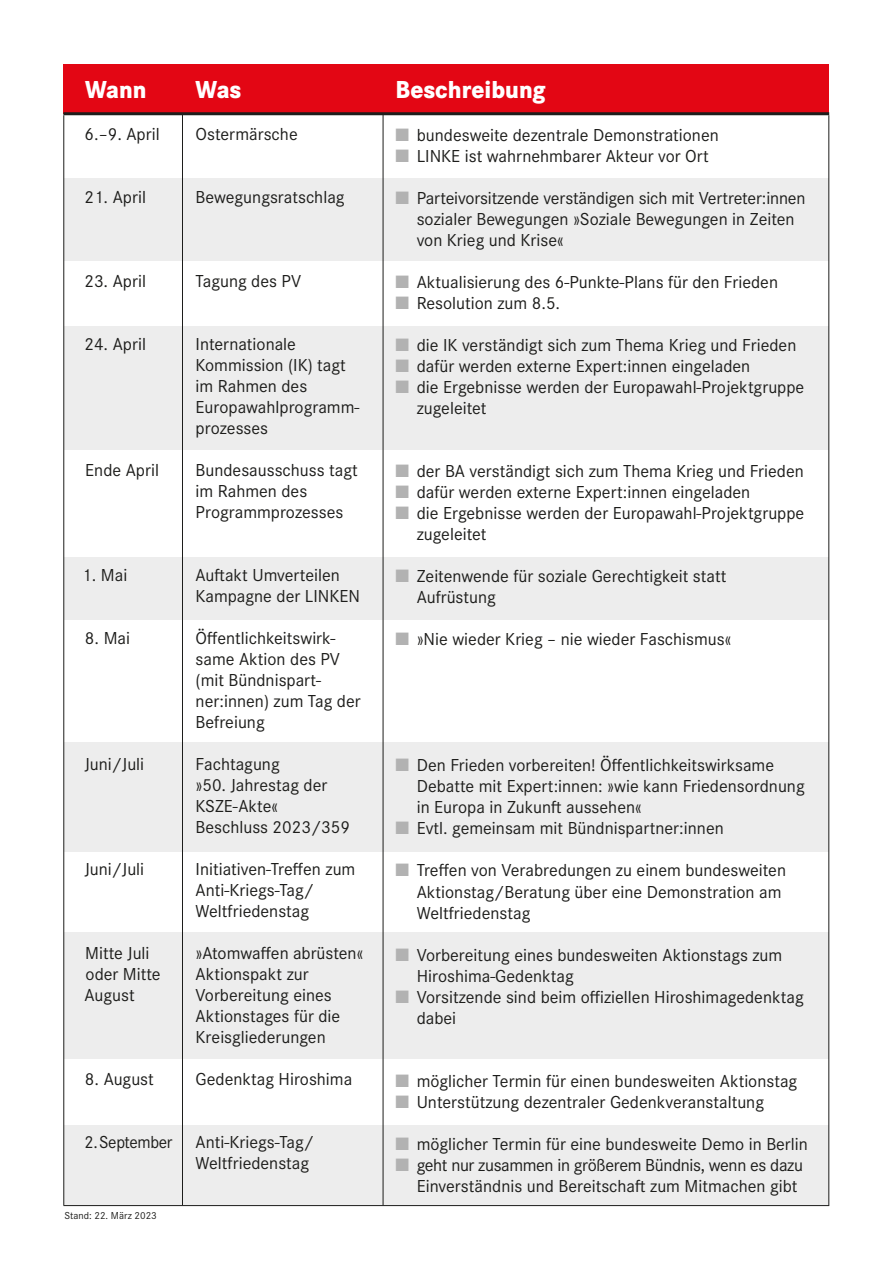
<style>
.page{position:relative;width:893px;height:1263px;background:#fff}
.page>*{position:absolute;margin:0;border:0;box-sizing:border-box;transform-origin:0 0}
.t1{font:800 25.5px "Corporate S Pro";color:#fff;scale:.9 1}
.t2{font:18px/21px "Corporate S Pro";color:#1d1d1b}
.t3{font:18px "Corporate S Pro";letter-spacing:-.02em;color:#1d1d1b;scale:.96 1}
.t4{font:10.5px "Corporate S Pro";color:#1d1d1b}
.s1{color:#b2b2b2}
</style>
<div class="page">
<div style="left:63px;top:64px;width:766px;height:50px;background:#e30614"></div>
<div style="left:65px;top:179px;width:764px;height:82px;background:#ededed"></div>
<div style="left:65px;top:326px;width:764px;height:123px;background:#ededed"></div>
<div style="left:65px;top:557px;width:764px;height:62px;background:#ededed"></div>
<div style="left:65px;top:742px;width:764px;height:109px;background:#ededed"></div>
<div style="left:65px;top:933px;width:764px;height:126px;background:#ededed"></div>
<div style="left:65px;top:1125px;width:764px;height:81px;background:#ededed"></div>
<hr style="left:63px;top:112px;width:766px;height:3px;background:#1d1d1b">
<hr style="left:63px;top:115px;width:1px;height:1090px;background:#1d1d1b">
<hr style="left:828px;top:115px;width:1px;height:1090px;background:#1d1d1b">
<hr style="left:383px;top:114px;width:1px;height:1091px;background:#1d1d1b">
<hr style="left:182px;top:114px;width:1px;height:1091px;background:#1d1d1b">
<hr style="left:63px;top:1205px;width:766px;height:1px;background:#1d1d1b">
<h1 class="t1" style="left:85px;top:69px;width:70px">Wann</h1>
<h1 class="t1" style="left:196px;top:69px;width:52px">Was</h1>
<p class="t2" style="left:85px;top:122px;width:77px">6.–9. April</p>
<p class="t2" style="left:84px;top:185px;width:63px">21. April</p>
<p class="t2" style="left:196px;top:122px;width:104px">Ostermärsche</p>
<p class="t2" style="left:196px;top:185px;width:150px">Bewegungsratschlag</p>
<p class="t2" style="left:84px;top:269px;width:63px">23. April</p>
<p class="t2" style="left:84px;top:332px;width:63px">24. April</p>
<p class="t2" style="left:85px;top:458px;width:75px">Ende April</p>
<p class="t2" style="left:82px;top:563px;width:47px">1. Mai</p>
<p class="t2" style="left:85px;top:626px;width:47px">8. Mai</p>
<p class="t2" style="left:85px;top:752px;width:61px">Juni/Juli</p>
<p class="t2" style="left:85px;top:857px;width:61px">Juni/Juli</p>
<p class="t2" style="left:85px;top:941px;width:78px">Mitte Juli oder Mitte<br>August</p>
<p class="t2" style="left:85px;top:1067px;width:70px">8. August</p>
<p class="t3" style="left:84px;top:1129px;width:93px">2. September</p>
<p class="t4" style="left:65px;top:1208px;width:94px">Stand: 22. März 2023</p>
<p class="t2" style="left:196px;top:269px;width:107px">Tagung des PV</p>
<p class="t2" style="left:196px;top:332px;width:165px">Internationale<br>Kommission (IK) tagt im Rahmen des<br>Europawahlprogramm&shy;prozesses</p>
<p class="t2" style="left:196px;top:458px;width:164px">Bundesausschuss tagt im Rahmen des<br>Programmprozesses</p>
<p class="t2" style="left:196px;top:563px;width:166px">Auftakt Umverteilen<br>Kampagne der LINKEN</p>
<p class="t2" style="left:196px;top:626px;width:167px">Öffentlichkeitswirk&shy;same Aktion des PV (mit Bündnispart&shy;ner:innen) zum Tag der<br>Befreiung</p>
<p class="t2" style="left:196px;top:752px;width:156px">Fachtagung<br>»50. Jahrestag der<br>KSZE-Akte«<br>Beschluss 2023/359</p>
<p class="t2" style="left:196px;top:857px;width:161px">Initiativen-Treffen zum<br>Anti-Kriegs-Tag/<br>Weltfriedenstag</p>
<p class="t2" style="left:196px;top:941px;width:169px">»Atomwaffen abrüsten«<br>Aktionspakt zur<br>Vorbereitung eines<br>Aktionstages für die<br>Kreisgliederungen</p>
<p class="t2" style="left:196px;top:1067px;width:158px">Gedenktag Hiroshima</p>
<p class="t2" style="left:196px;top:1130px;width:120px">Anti-Kriegs-Tag/<br>Weltfriedenstag</p>
<h1 class="t1" style="left:395px;top:69px;width:168px">Beschreibung</h1>
<p class="t2" style="left:395px;top:124px;width:325px"><span class="s1">■</span> bundesweite dezentrale Demonstrationen</p>
<p class="t2" style="left:395px;top:145px;width:315px"><span class="s1">■</span> LINKE ist wahrnehmbarer Akteur vor Ort</p>
<p class="t2" style="left:417px;top:187px;width:390px;text-indent:-21px"><span class="s1">■</span> Parteivorsitzende verständigen sich mit Vertreter:innen sozialer Bewegungen »Soziale Bewegungen in Zeiten von Krieg und Krise«</p>
<p class="t2" style="left:395px;top:271px;width:384px"><span class="s1">■</span> Aktualisierung des 6-Punkte-Plans für den Frieden</p>
<p class="t2" style="left:395px;top:292px;width:166px"><span class="s1">■</span> Resolution zum 8.5.</p>
<p class="t2" style="left:395px;top:334px;width:402px"><span class="s1">■</span> die IK verständigt sich zum Thema Krieg und Frieden</p>
<p class="t2" style="left:395px;top:355px;width:356px"><span class="s1">■</span> dafür werden externe Expert:innen eingeladen</p>
<p class="t2" style="left:417px;top:376px;width:389px;text-indent:-21px"><span class="s1">■</span> die Ergebnisse werden der Europawahl-Projektgruppe zugeleitet</p>
<p class="t2" style="left:395px;top:460px;width:410px"><span class="s1">■</span> der BA verständigt sich zum Thema Krieg und Frieden</p>
<p class="t2" style="left:395px;top:481px;width:356px"><span class="s1">■</span> dafür werden externe Expert:innen eingeladen</p>
<p class="t2" style="left:417px;top:502px;width:389px;text-indent:-21px"><span class="s1">■</span> die Ergebnisse werden der Europawahl-Projektgruppe zugeleitet</p>
<p class="t2" style="left:417px;top:565px;width:311px;text-indent:-21px"><span class="s1">■</span> Zeitenwende für soziale Gerechtigkeit statt<br>Aufrüstung</p>
<p class="t2" style="left:395px;top:628px;width:338px"><span class="s1">■</span> »Nie wieder Krieg – nie wieder Faschismus«</p>
<p class="t2" style="left:417px;top:754px;width:389px;text-indent:-21px"><span class="s1">■</span> Den Frieden vorbereiten! Öffentlichkeitswirksame<br>Debatte mit Expert:innen: »wie kann Friedensordnung in Europa in Zukunft aussehen«</p>
<p class="t2" style="left:395px;top:817px;width:330px"><span class="s1">■</span> Evtl. gemeinsam mit Bündnispartner:innen</p>
<p class="t2" style="left:417px;top:859px;width:371px;text-indent:-21px"><span class="s1">■</span> Treffen von Verabredungen zu einem bundesweiten<br>Aktionstag/Beratung über eine Demonstration am<br>Weltfriedenstag</p>
<p class="t2" style="left:417px;top:943px;width:367px;text-indent:-21px"><span class="s1">■</span> Vorbereitung eines bundesweiten Aktionstags zum<br>Hiroshima-Gedenktag</p>
<p class="t2" style="left:417px;top:985px;width:388px;text-indent:-21px"><span class="s1">■</span> Vorsitzende sind beim offiziellen Hiroshimagedenktag dabei</p>
<p class="t2" style="left:395px;top:1069px;width:403px"><span class="s1">■</span> möglicher Termin für einen bundesweiten Aktionstag</p>
<p class="t2" style="left:395px;top:1090px;width:370px"><span class="s1">■</span> Unterstützung dezentraler Gedenkveranstaltung</p>
<p class="t2" style="left:395px;top:1132px;width:414px"><span class="s1">■</span> möglicher Termin für eine bundesweite Demo in Berlin</p>
<p class="t2" style="left:395px;top:1153px;width:409px;text-align:right"><span class="s1">■</span> geht nur zusammen in größerem Bündnis, wenn es dazu<br>Einverständnis und Bereitschaft zum Mitmachen gibt</p>
</div>
